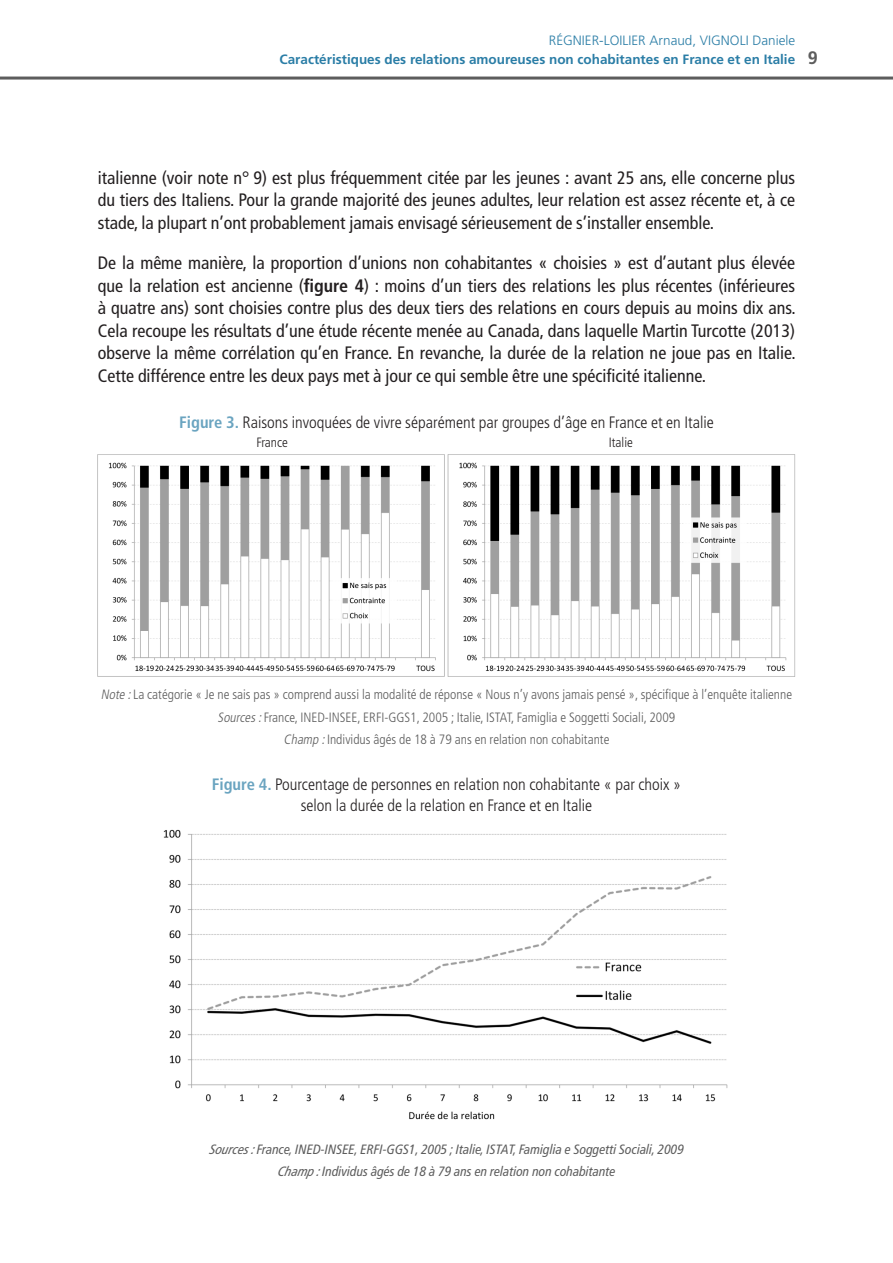
<style>
.page{position:relative;width:893px;height:1263px;background:#fff}
.page>*{position:absolute;margin:0;border:0;box-sizing:border-box;transform-origin:0 0}
.Texte_courant{font:condensed 18px/22.5px "Frutiger LT Std";color:#231f20;text-align:justify}
.t1{font:700 18px "Frutiger LT Std";color:#5d5d5d}
.Tab_Fig_Titre{font:300 condensed 16.5px/21px "Frutiger LT Std";color:#231f20;text-align:center}
.Fig_Source{font:300 condensed 13.5px "Frutiger LT Std";color:#5d5d5d}
.Fig_Source-2{font:italic condensed 13.5px "Frutiger LT Com";color:#5d5d5d}
.t2{font:700 13.5px "Frutiger LT Std";color:#2a7da6}
.t3{font:300 13.5px "Frutiger LT Std";color:#2a7da6}
.Tab_Fig_Note{font:300 condensed 13.5px "Frutiger LT Std";color:#231f20}
.s1{font-weight:700}
.s2{font-weight:700;color:#6aa4c0}
.s3{font-style:italic}
</style>
<div class="page">
<hr style="left:0;top:77px;width:893px;height:3px;background:#5d5d5d">
<img style="left:97px;top:454px;width:699px;height:223px">
<img style="left:163px;top:829px;width:565px;height:291px">
<p class="t3" style="left:549px;top:33px;width:248px">RÉGNIER-LOILIER Arnaud, VIGNOLI Daniele</p>
<p class="t2" style="left:280px;top:51px;width:517px">Caractéristiques des relations amoureuses non cohabitantes en France et en Italie</p>
<p class="t1" style="left:808px;top:47px;width:12px">9</p>
<p class="Texte_courant" style="left:98px;top:166px;width:699px">italienne (voir note n° 9) est plus fréquemment citée par les jeunes : avant 25 ans, elle concerne plus du tiers des Italiens. Pour la grande majorité des jeunes adultes, leur relation est assez récente et, à ce stade, la plupart n’ont probablement jamais envisagé sérieusement de s’installer ensemble.</p>
<p class="Texte_courant" style="left:98px;top:252px;width:699px">De la même manière, la proportion d’unions non cohabitantes « choisies » est d’autant plus élevée que la relation est ancienne (<span class="s1">figure 4</span>) : moins d’un tiers des relations les plus récentes (inférieures à quatre ans) sont choisies contre plus des deux tiers des relations en cours depuis au moins dix ans.<br>Cela recoupe les résultats d’une étude récente menée au Canada, dans laquelle Martin Turcotte (2013) observe la même corrélation qu’en France. En revanche, la durée de la relation ne joue pas en Italie.<br>Cette différence entre les deux pays met à jour ce qui semble être une spécificité italienne.</p>
<p class="Tab_Fig_Titre" style="left:179px;top:412px;width:536px"><span class="s2">Figure 3.</span> Raisons invoquées de vivre séparément par groupes d’âge en France et en Italie</p>
<p class="Tab_Fig_Note" style="left:256px;top:435px;width:33px">France</p>
<p class="Tab_Fig_Note" style="left:609px;top:435px;width:26px">Italie</p>
<p class="Fig_Source" style="left:101px;top:687px;width:693px"><span class="s3">Note :</span>La catégorie « Je ne sais pas » comprend aussi la modalité de réponse « Nous n’y avons jamais pensé », spécifique à l’enquête italienne</p>
<p class="Fig_Source" style="left:218px;top:709px;width:459px"><span class="s3">Sources:</span>France, INED-INSEE, ERFI-GGS1, 2005 ; Italie, ISTAT, Famiglia e Soggetti Sociali, 2009</p>
<p class="Fig_Source" style="left:283px;top:731px;width:327px"><span class="s3">Champ :</span>Individus âgés de 18 à 79 ans en relation non cohabitante</p>
<p class="Tab_Fig_Titre" style="left:212px;top:774px;width:471px"><span class="s2">Figure 4.</span> Pourcentage de personnes en relation non cohabitante « par choix » selon la durée de la relation en France et en Italie</p>
<p class="Fig_Source-2" style="left:209px;top:1141px;width:476px">Sources:France, INED-INSEE, ERFI-GGS1, 2005 ; Italie, ISTAT, Famiglia e Soggetti Sociali, 2009</p>
<p class="Fig_Source-2" style="left:277px;top:1163px;width:340px">Champ :Individus âgés de 18 à 79 ans en relation non cohabitante</p>
</div>
